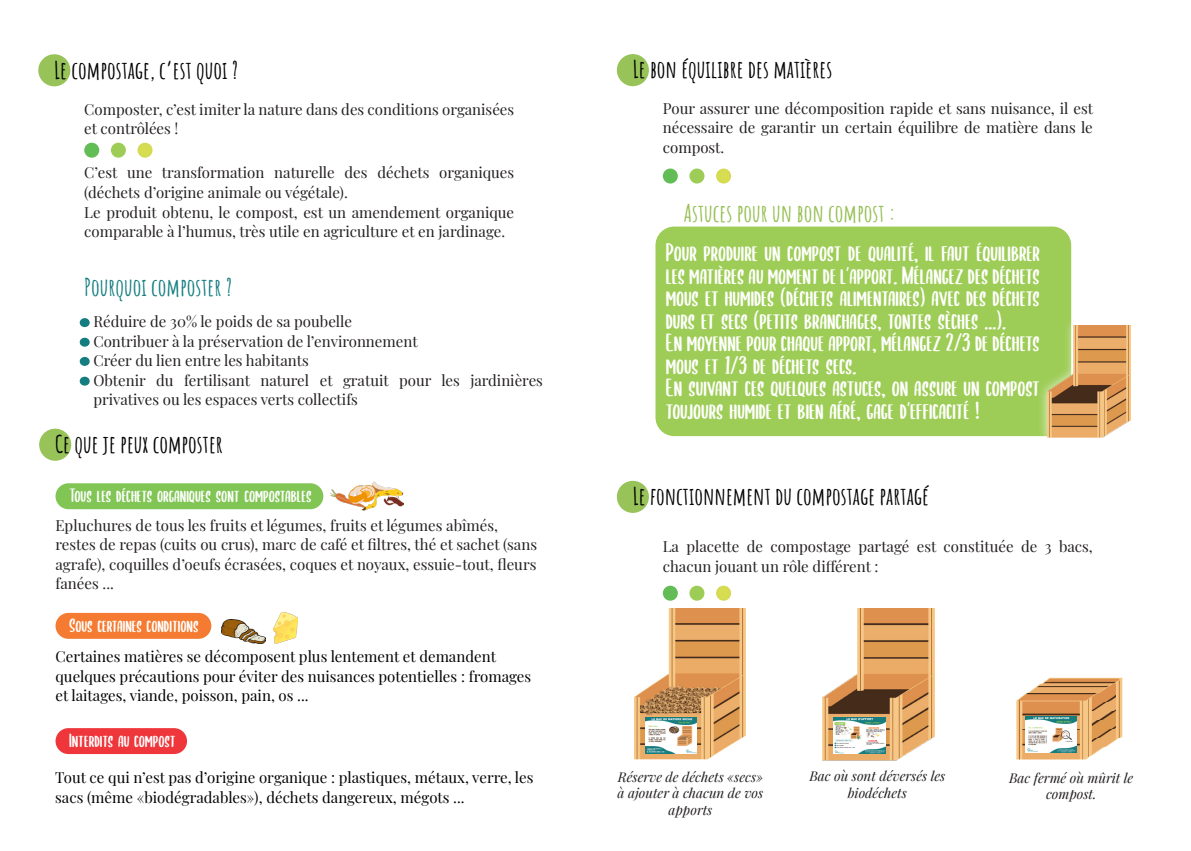
<style>
.page{position:relative;width:1191px;height:851px;background:#fff}
.page>*{position:absolute;margin:0;border:0;box-sizing:border-box;transform-origin:0 0}
.t1{font:25.5px/22.5px "SUBSCRIBER";color:#fff}
.t2{font:700 24px "Amatic SC";color:#000}
.t3{font:700 24px "Amatic SC";color:#95be51}
.t4{font:700 24px "Amatic SC";color:#147d80}
.t5{font:19.5px "SUBSCRIBER";color:#fff}
.t6{font:15px/19.5px "Playfair Display";color:#231f20}
.t7{font:15px/19.5px "Playfair Display";color:#000}
.t8{font:italic 13.5px/16.5px "Playfair Display";color:#231f20;text-align:center}
</style>
<div class="page">
<div style="left:85px;top:143px;width:13px;height:14px;background:#62bd57;border-radius:50%"></div>
<div style="left:84px;top:143px;width:15px;height:15px;border:2px solid #62bd57;border-radius:50%"></div>
<div style="left:112px;top:143px;width:13px;height:14px;background:#9ecd57;border-radius:50%"></div>
<div style="left:111px;top:143px;width:15px;height:15px;border:2px solid #9ecd57;border-radius:50%"></div>
<div style="left:138px;top:143px;width:14px;height:14px;background:#d6dd50;border-radius:50%"></div>
<div style="left:137px;top:143px;width:15px;height:15px;border:2px solid #d4da51;border-radius:50%"></div>
<div style="left:39px;top:55px;width:31px;height:31px;background:#97c359;border-radius:50%"></div>
<div style="left:38px;top:54px;width:32px;height:32px;border:2px solid #97c359;border-radius:50%"></div>
<div style="left:80px;top:319px;width:9px;height:7px;background:#147d80;border-radius:50%"></div>
<div style="left:80px;top:318px;width:10px;height:9px;border:2px solid #147d80;border-radius:50%"></div>
<div style="left:80px;top:338px;width:9px;height:8px;background:#147d80;border-radius:50%"></div>
<div style="left:80px;top:337px;width:10px;height:9px;border:2px solid #147d80;border-radius:50%"></div>
<div style="left:80px;top:357px;width:9px;height:8px;background:#147d80;border-radius:50%"></div>
<div style="left:80px;top:357px;width:10px;height:9px;border:2px solid #147d80;border-radius:50%"></div>
<div style="left:80px;top:377px;width:9px;height:8px;background:#147d80;border-radius:50%"></div>
<div style="left:80px;top:376px;width:10px;height:9px;border:2px solid #147d80;border-radius:50%"></div>
<div style="left:40px;top:429px;width:30px;height:31px;background:#97c359;border-radius:50%"></div>
<div style="left:39px;top:428px;width:32px;height:32px;border:2px solid #97c359;border-radius:50%"></div>
<img style="left:330px;top:481px;width:74px;height:30px">
<img style="left:222px;top:619px;width:44px;height:24px">
<img style="left:273px;top:613px;width:24px;height:30px">
<div style="left:56px;top:483px;width:267px;height:26px;background:#81c555;border-radius:13px"></div>
<div style="left:56px;top:612px;width:155px;height:26px;background:#f47b31;border-radius:13px"></div>
<div style="left:56px;top:728px;width:131px;height:26px;background:#ee363b;border-radius:13px"></div>
<div style="left:617px;top:55px;width:31px;height:30px;background:#97c359;border-radius:50%"></div>
<div style="left:617px;top:54px;width:32px;height:32px;border:2px solid #97c359;border-radius:50%"></div>
<div style="left:663px;top:169px;width:14px;height:14px;background:#62bd57;border-radius:50%"></div>
<div style="left:663px;top:168px;width:15px;height:15px;border:2px solid #62bd57;border-radius:50%"></div>
<div style="left:690px;top:169px;width:13px;height:14px;background:#9ecd57;border-radius:50%"></div>
<div style="left:689px;top:168px;width:15px;height:15px;border:2px solid #9ecd57;border-radius:50%"></div>
<div style="left:717px;top:169px;width:13px;height:14px;background:#d6dd50;border-radius:50%"></div>
<div style="left:716px;top:168px;width:15px;height:15px;border:2px solid #d4da51;border-radius:50%"></div>
<div style="left:656px;top:227px;width:414px;height:208px;background:#9ecd57;border-radius:18px"></div>
<div style="left:655px;top:226px;width:416px;height:210px;border:2px solid #9ecd57;border-radius:18px"></div>
<div style="left:1037px;top:316px;width:103px;height:131px;background:#fff;opacity:.75"></div>
<img style="left:1047px;top:325px;width:83px;height:112px">
<div style="left:617px;top:481px;width:31px;height:31px;background:#97c359;border-radius:50%"></div>
<div style="left:617px;top:480px;width:32px;height:33px;border:2px solid #97c359;border-radius:50%"></div>
<div style="left:663px;top:586px;width:14px;height:14px;background:#62bd57;border-radius:50%"></div>
<div style="left:663px;top:585px;width:15px;height:15px;border:2px solid #62bd57;border-radius:50%"></div>
<div style="left:690px;top:586px;width:13px;height:14px;background:#9ecd57;border-radius:50%"></div>
<div style="left:689px;top:585px;width:15px;height:15px;border:2px solid #9ecd57;border-radius:50%"></div>
<div style="left:717px;top:586px;width:13px;height:14px;background:#d6dd50;border-radius:50%"></div>
<div style="left:716px;top:585px;width:15px;height:15px;border:2px solid #d4da51;border-radius:50%"></div>
<img style="left:823px;top:608px;width:111px;height:152px">
<img style="left:635px;top:608px;width:110px;height:151px">
<img style="left:1016px;top:677px;width:107px;height:82px">
<img style="left:834px;top:717px;width:51px;height:36px">
<img style="left:645px;top:717px;width:51px;height:36px">
<img style="left:1025px;top:716px;width:51px;height:36px">
<p class="t2" style="left:54px;top:51px;width:185px">Le compostage, c’est quoi ?</p>
<p class="t6" style="left:84px;top:98px;width:431px">Composter, c’est imiter la nature dans des conditions organisées et contrôlées !</p>
<p class="t6" style="left:84px;top:162px;width:431px">C’est une transformation naturelle des déchets organiques (déchets d’origine animale ou végétale).</p>
<p class="t6" style="left:84px;top:201px;width:431px">Le produit obtenu, le compost, est un amendement organique comparable à l’humus, très utile en agriculture et en jardinage.</p>
<p class="t4" style="left:84px;top:268px;width:149px">Pourquoi composter ?</p>
<p class="t6" style="left:93px;top:310px;width:260px">Réduire de 30% le poids de sa poubelle</p>
<p class="t6" style="left:93px;top:330px;width:326px">Contribuer à la préservation de l’environnement</p>
<p class="t6" style="left:93px;top:349px;width:217px">Créer du lien entre les habitants</p>
<p class="t6" style="left:93px;top:369px;width:451px">Obtenir du fertilisant naturel et gratuit pour les jardinières privatives ou les espaces verts collectifs</p>
<p class="t2" style="left:55px;top:425px;width:169px">Ce que je peux composter</p>
<p class="t5" style="left:69px;top:482px;width:244px">Tous les déchets organiques sont compostables</p>
<p class="t6" style="left:56px;top:513px;width:483px">Epluchures de tous les fruits et légumes, fruits et légumes abîmés, restes de repas (cuits ou crus), marc de café et filtres, thé et sachet (sans agrafe), coquilles d’oeufs écrasées, coques et noyaux, essuie-tout, fleurs fanées ...</p>
<p class="t5" style="left:69px;top:612px;width:131px">Sous certaines conditions</p>
<p class="t7" style="left:56px;top:645px;width:477px">Certaines matières se décomposent plus lentement et demandent quelques précautions pour éviter des nuisances potentielles : fromages et laitages, viande, poisson, pain, os ...</p>
<p class="t5" style="left:69px;top:727px;width:108px">Interdits au compost</p>
<p class="t7" style="left:55px;top:766px;width:480px">Tout ce qui n’est pas d’origine organique : plastiques, métaux, verre, les sacs (même «biodégradables»), déchets dangereux, mégots ...</p>
<p class="t2" style="left:633px;top:51px;width:201px">Le bon équilibre des matières</p>
<p class="t6" style="left:663px;top:97px;width:432px;text-align:justify">Pour assurer une décomposition rapide et sans nuisance, il est nécessaire de garantir un certain équilibre de matière dans le compost.</p>
<p class="t3" style="left:684px;top:194px;width:213px">Astuces pour un bon compost :</p>
<p class="t1" style="left:665px;top:239px;width:376px;text-align:justify">Pour produire un compost de qualité, il faut équilibrer les matières au moment de l’apport. Mélangez des déchets mous et humides (déchets alimentaires) avec des déchets durs et secs (petits branchages, tontes sèches ...).</p>
<p class="t1" style="left:665px;top:329px;width:376px">En moyenne pour chaque apport, mélangez 2/3 de déchets mous et 1/3 de déchets secs.</p>
<p class="t1" style="left:665px;top:374px;width:376px">En suivant ces quelques astuces, on assure un compost toujours humide et bien aéré, gage d’efficacité !</p>
<p class="t2" style="left:633px;top:478px;width:298px">Le fonctionnement du compostage partagé</p>
<p class="t6" style="left:663px;top:535px;width:431px">La placette de compostage partagé est constituée de 3 bacs, chacun jouant un rôle différent :</p>
<p class="t8" style="left:809px;top:766px;width:138px">Bac où sont déversés les biodéchets</p>
<p class="t8" style="left:617px;top:767px;width:147px">Réserve de déchets «secs» à ajouter à chacun de vos apports</p>
<p class="t8" style="left:1009px;top:768px;width:126px">Bac fermé où mûrit le compost.</p>
</div>
